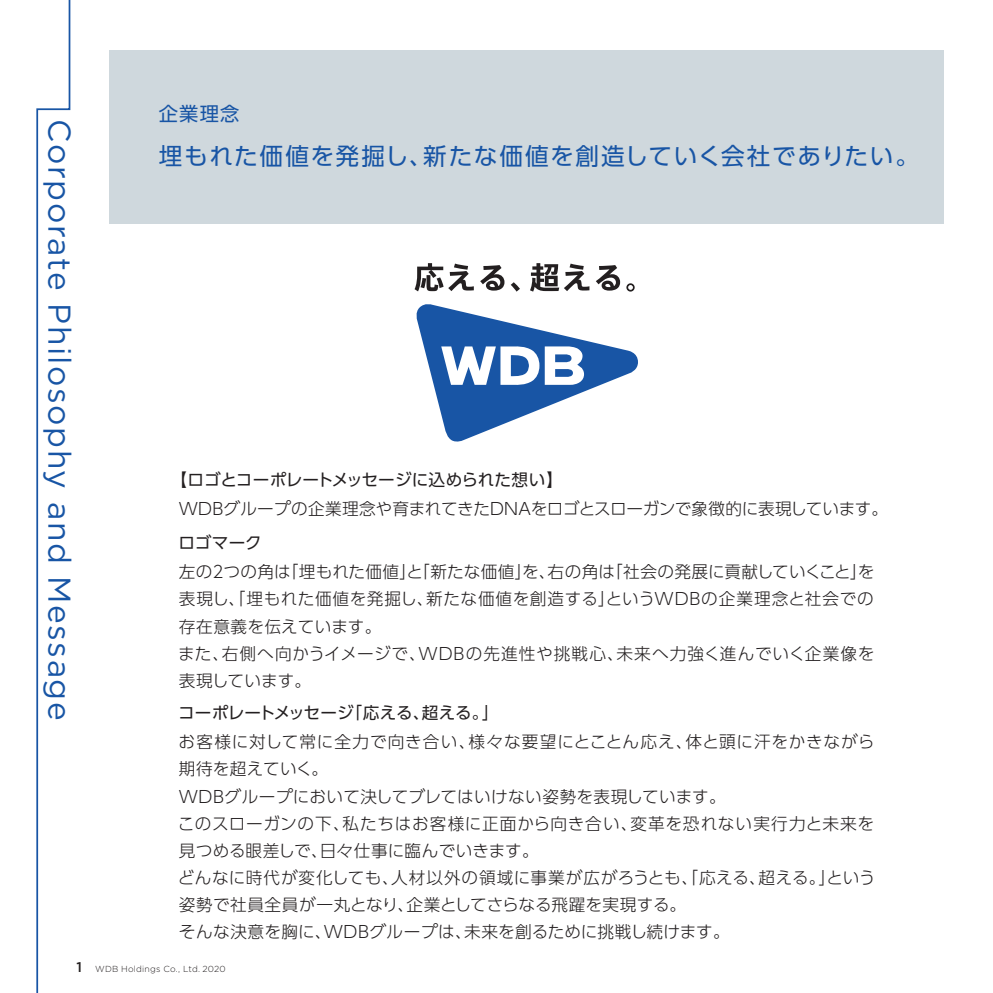
<style>
.page{position:relative;width:993px;height:993px;background:#fff}
.page>*{position:absolute;margin:0;border:0;box-sizing:border-box;transform-origin:0 0}
.t1{font:31.5px "Gotham";letter-spacing:.05em;color:#1855a5}
.t2{font:23.62px "UD Shin Go Pro";letter-spacing:.07em;color:#1855a5}
.t3{font:19.25px "UD Shin Go Pro";color:#1855a5}
.t4{font:300 16.62px/27.1px "UD Shin Go Pro";letter-spacing:.02em;color:#231f20}
.t5{font:16.62px "UD Shin Go Pro";letter-spacing:-.005em;color:#231f20}
.t6{font:300 16.62px "UD Shin Go Pro";letter-spacing:-.005em;color:#231f20}
.t7{font:300 8.75px "Gotham";letter-spacing:.02em;color:#231f20}
.s1{font-weight:500;font-size:14px}
</style>
<div class="page">
<div style="left:109px;top:50px;width:834px;height:173px;background:#cfd8dd"></div>
<svg style="left:416px;top:304px;width:221px;height:138px"></svg>
<svg style="left:414px;top:263px;width:59px;height:28px"></svg>
<svg style="left:480px;top:265px;width:24px;height:25px"></svg>
<svg style="left:510px;top:282px;width:10px;height:9px"></svg>
<svg style="left:530px;top:263px;width:59px;height:28px"></svg>
<svg style="left:596px;top:265px;width:24px;height:25px"></svg>
<svg style="left:626px;top:283px;width:8px;height:8px"></svg>
<svg style="left:36px;top:0;width:35px;height:992px"></svg>
<h1 class="t1" style="left:80px;top:119px;width:602px;rotate:90deg">Corporate Philosophy and Message</h1>
<p class="t3" style="left:159px;top:98px;width:82px">企業理念</p>
<h2 class="t2" style="left:159px;top:137px;width:761px">埋もれた価値を発掘し、新たな価値を創造していく会社でありたい。</h2>
<p class="t5" style="left:170px;top:466px;width:394px">【ロゴとコーポレートメッセージに込められた想い】</p>
<p class="t6" style="left:179px;top:495px;width:710px">WDBグループの企業理念や育まれてきたDNAをロゴとスローガンで象徴的に表現しています。</p>
<p class="t5" style="left:178px;top:529px;width:85px">ロゴマーク</p>
<p class="t4" style="left:178px;top:557px;width:697px">左の２つの角は「埋もれた価値」と「新たな価値」を、右の角は「社会の発展に貢献していくこと」を表現し、「埋もれた価値を発掘し、新たな価値を創造する」というWDBの企業理念と社会での存在意義を伝えています。<br>また、右側へ向かうイメージで、WDBの先進性や挑戦心、未来へ力強く進んでいく企業像を表現しています。</p>
<p class="t5" style="left:178px;top:699px;width:322px">コーポレートメッセージ「応える、超える。」</p>
<p class="t4" style="left:178px;top:727px;width:699px">お客様に対して常に全力で向き合い、様々な要望にとことん応え、体と頭に汗をかきながら期待を超えていく。<br>WDBグループにおいて決してブレてはいけない姿勢を表現しています。<br>このスローガンの下、私たちはお客様に正面から向き合い、変革を恐れない実行力と未来を見つめる眼差しで、日々仕事に臨んでいきます。<br>どんなに時代が変化しても、人材以外の領域に事業が広がろうとも、「応える、超える。」という姿勢で社員全員が一丸となり、企業としてさらなる飛躍を実現する。<br>そんな決意を胸に、WDBグループは、未来を創るために挑戦し続けます。</p>
<p class="t7" style="left:77px;top:963px;width:151px"><span class="s1">1</span> WDB Holdings Co., Ltd. 2020</p>
</div>
